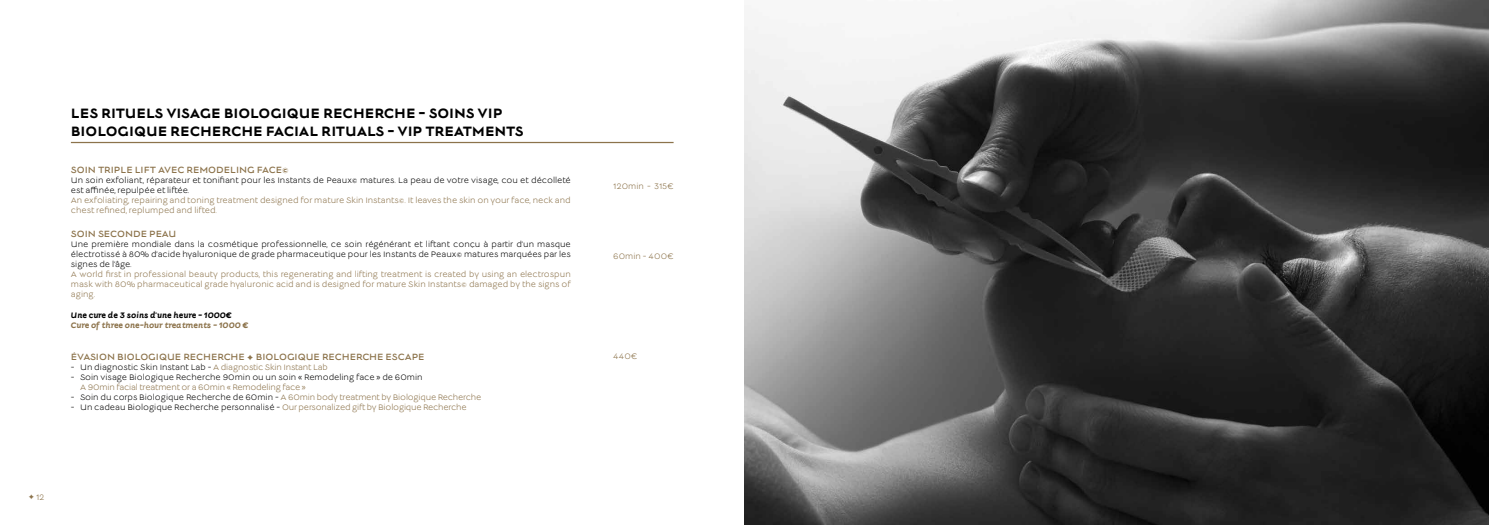
<style>
.page{position:relative;width:1489px;height:525px;background:#fff}
.page>*{position:absolute;margin:0;border:0;box-sizing:border-box;transform-origin:0 0}
.t1{font:700 15px/18px "Lucien";color:#000}
.t2{font:10px "Lucien";color:#8c734b}
.t3{font:8.75px/10px "Lucien";color:#000}
.t4{font:8.75px/10px "Lucien";color:#8c734b}
.t5{font:8.75px "Lucien";letter-spacing:-.02em;color:#000}
.t6{font:8.75px "Lucien";letter-spacing:-.02em;color:#8c734b}
.t7{font:italic 700 8.75px "Lucien";color:#8c734b}
.t8{font:italic 700 8.75px "Lucien";color:#000}
.s1{color:#8c734b}
.s2{color:#000}
.s3{font-style:inherit}
</style>
<div class="page">
<hr style="left:71px;top:142px;width:602px;height:1px;background:#8c734b">
<img style="left:744px;top:0;width:744px;height:524px">
<h1 class="t1" style="left:71px;top:105px;width:454px">LES RITUELS VISAGE BIOLOGIQUE RECHERCHE - SOINS VIP<br>BIOLOGIQUE RECHERCHE FACIAL RITUALS - VIP TREATMENTS</h1>
<p class="t2" style="left:71px;top:165px;width:219px">SOIN TRIPLE LIFT AVEC REMODELING FACE©</p>
<p class="t3" style="left:71px;top:176px;width:501px">Un soin exfoliant, réparateur et tonifiant pour les Instants de Peaux© matures. La peau de votre visage, cou et décolleté est affinée, repulpée et liftée.</p>
<p class="t4" style="left:71px;top:196px;width:501px">An exfoliating, repairing and toning treatment designed for mature Skin Instants©. It leaves the skin on your face, neck and chest refined, replumped and lifted.</p>
<p class="t2" style="left:71px;top:229px;width:107px">SOIN SECONDE PEAU</p>
<p class="t3" style="left:71px;top:240px;width:501px;text-align:justify">Une première mondiale dans la cosmétique professionnelle, ce soin régénérant et liftant conçu à partir d’un masque électrotissé à 80% d’acide hyaluronique de grade pharmaceutique pour les Instants de Peaux© matures marquées par les signes de l’âge.</p>
<p class="t4" style="left:71px;top:270px;width:501px;text-align:justify">A world first in professional beauty products, this regenerating and lifting treatment is created by using an electrospun mask with 80% pharmaceutical grade hyaluronic acid and is designed for mature Skin Instants© damaged by the signs of aging.</p>
<p class="t8" style="left:71px;top:310px;width:162px">Une cure de 3 soins d’une heure - 1000€</p>
<p class="t7" style="left:71px;top:320px;width:179px">Cure of three one-hour treatments - 1000 €</p>
<p class="t2" style="left:71px;top:351px;width:355px">ÉVASION BIOLOGIQUE RECHERCHE ♢ BIOLOGIQUE RECHERCHE ESCAPE</p>
<p class="t5" style="left:71px;top:363px;width:258px">- Un diagnostic Skin Instant Lab - <span class="s1">A diagnostic Skin Instant Lab</span></p>
<p class="t3" style="left:71px;top:372px;width:353px">- Soin visage Biologique Recherche 90min ou un soin « Remodeling face » de 60min</p>
<p class="t6" style="left:80px;top:383px;width:227px">A 90min facial treatment or a 60min « Remodeling face »</p>
<p class="t6" style="left:71px;top:393px;width:412px"><span class="s2">- Soin du corps Biologique Recherche de 60min -</span> A 60min body treatment by Biologique Recherche</p>
<p class="t5" style="left:71px;top:403px;width:397px">- Un cadeau Biologique Recherche personnalisé - <span class="s1">Our personalized gift by Biologique Recherche</span></p>
<p class="t4" style="left:28px;top:492px;width:18px"><span class="s3">♢</span> 12</p>
<p class="t4" style="left:613px;top:182px;width:62px">120min - 315€</p>
<p class="t4" style="left:613px;top:252px;width:62px">60min - 400€</p>
<p class="t4" style="left:613px;top:352px;width:25px">440€</p>
</div>
